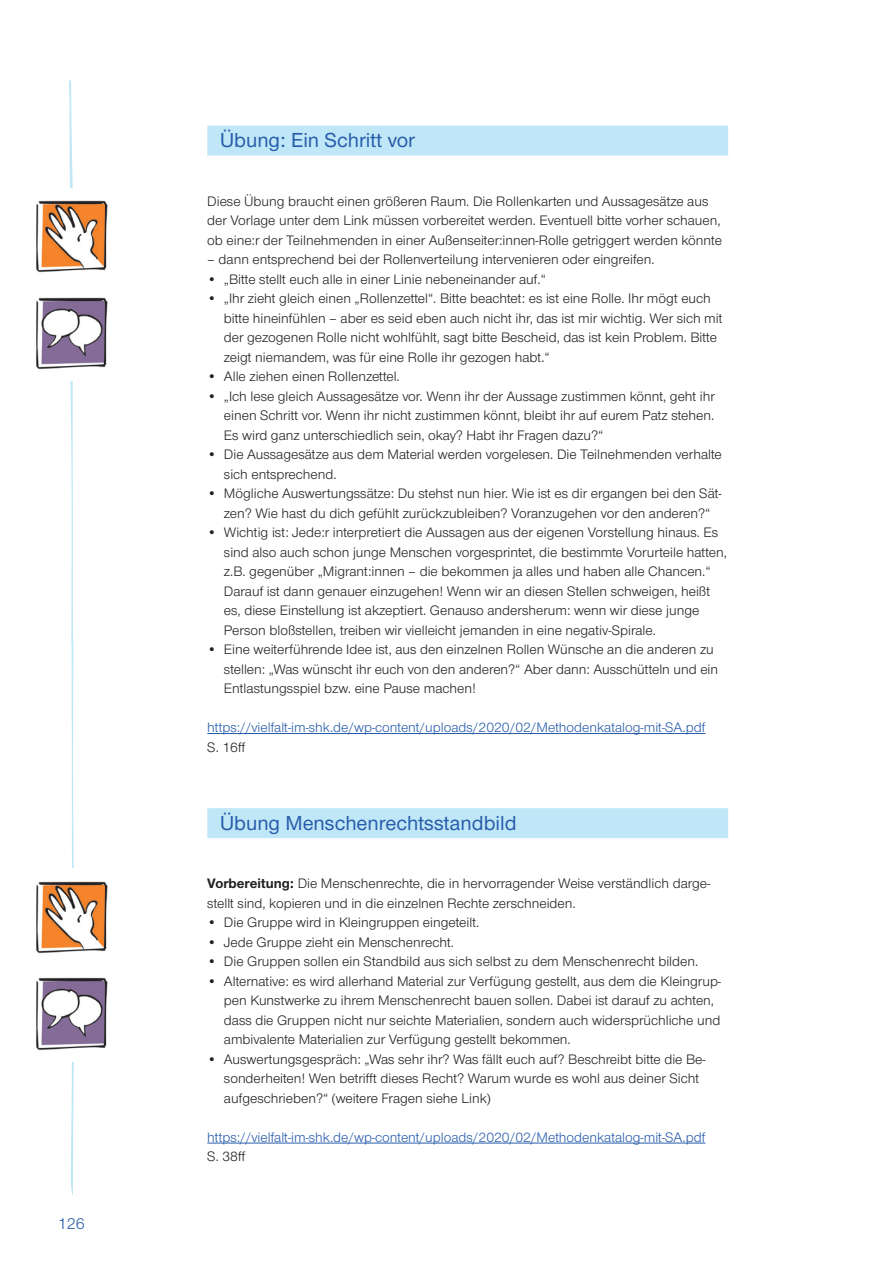
<style>
.page{position:relative;width:893px;height:1263px;background:#fff}
.page>*{position:absolute;margin:0;border:0;box-sizing:border-box;transform-origin:0 0}
.t1{font:500 21px "Nordelbica";color:#275caa}
.t2{font:16.5px "Nordelbica";color:#275caa}
.t3{font:14.25px/19.5px "Nordelbica";color:#231f20}
.t4{font:14.25px "Nordelbica";color:#275caa}
.s1{font-weight:700}
</style>
<div class="page">
<svg style="left:69px;top:79px;width:5px;height:1116px"></svg>
<div style="left:30px;top:285px;width:101px;height:96px;background:#fff"></div>
<img style="left:36px;top:297px;width:72px;height:73px">
<div style="left:30px;top:965px;width:101px;height:97px;background:#fff"></div>
<img style="left:36px;top:977px;width:72px;height:74px">
<div style="left:30px;top:869px;width:101px;height:96px;background:#fff"></div>
<img style="left:36px;top:881px;width:72px;height:73px">
<div style="left:30px;top:188px;width:101px;height:97px;background:#fff"></div>
<img style="left:36px;top:200px;width:72px;height:73px">
<div style="left:207px;top:126px;width:521px;height:30px;background:#c0e7f7"></div>
<hr style="left:207px;top:733px;width:498px;height:1px;background:#275caa">
<div style="left:207px;top:808px;width:521px;height:30px;background:#c0e7f7"></div>
<hr style="left:207px;top:1143px;width:498px;height:1px;background:#275caa">
<p class="t2" style="left:58px;top:1214px;width:29px">126</p>
<h1 class="t1" style="left:220px;top:128px;width:196px">Übung: Ein Schritt vor</h1>
<p class="t3" style="left:207px;top:191px;width:516px">Diese Übung braucht einen größeren Raum. Die Rollenkarten und Aussagesätze aus der Vorlage unter dem Link müssen vorbereitet werden. Eventuell bitte vorher schauen, ob eine:r der Teilnehmenden in einer Außenseiter:innen-Rolle getriggert werden könnte</p>
<p class="t3" style="left:207px;top:250px;width:449px">– dann entsprechend bei der Rollenverteilung intervenieren oder eingreifen.</p>
<p class="t3" style="left:207px;top:269px;width:340px">• „Bitte stellt euch alle in einer Linie nebeneinander auf.“</p>
<p class="t3" style="left:224px;top:289px;width:500px;text-indent:-17px">• „Ihr zieht gleich einen „Rollenzettel“. Bitte beachtet: es ist eine Rolle. Ihr mögt euch bitte hineinfühlen – aber es seid eben auch nicht ihr, das ist mir wichtig. Wer sich mit der gezogenen Rolle nicht wohlfühlt, sagt bitte Bescheid, das ist kein Problem. Bitte zeigt niemandem, was für eine Rolle ihr gezogen habt.“</p>
<p class="t3" style="left:207px;top:367px;width:194px">• Alle ziehen einen Rollenzettel.</p>
<p class="t3" style="left:224px;top:386px;width:492px;text-align:justify;text-indent:-17px">• „Ich lese gleich Aussagesätze vor. Wenn ihr der Aussage zustimmen könnt, geht ihr einen Schritt vor. Wenn ihr nicht zustimmen könnt, bleibt ihr auf eurem Patz stehen.<br>Es wird ganz unterschiedlich sein, okay? Habt ihr Fragen dazu?“</p>
<p class="t3" style="left:224px;top:445px;width:499px;text-indent:-17px">• Die Aussagesätze aus dem Material werden vorgelesen. Die Teilnehmenden verhalte sich entsprechend.</p>
<p class="t3" style="left:207px;top:484px;width:516px;text-align:center">• Mögliche Auswertungssätze: Du stehst nun hier. Wie ist es dir ergangen bei den Sät&shy;zen? Wie hast du dich gefühlt zurückzubleiben? Voranzugehen vor den anderen?“</p>
<p class="t3" style="left:224px;top:523px;width:504px;text-indent:-17px">• Wichtig ist: Jede:r interpretiert die Aussagen aus der eigenen Vorstellung hinaus. Es sind also auch schon junge Menschen vorgesprintet, die bestimmte Vorurteile hatten, z.B. gegenüber „Migrant:innen – die bekommen ja alles und haben alle Chancen.“ Darauf ist dann genauer einzugehen! Wenn wir an diesen Stellen schweigen, heißt es, diese Einstellung ist akzeptiert. Genauso andersherum: wenn wir diese junge Person bloßstellen, treiben wir vielleicht jemanden in eine negativ-Spirale.</p>
<p class="t3" style="left:224px;top:640px;width:496px;text-indent:-17px">• Eine weiterführende Idee ist, aus den einzelnen Rollen Wünsche an die anderen zu stellen: „Was wünscht ihr euch von den anderen?“ Aber dann: Ausschütteln und ein<br>Entlastungsspiel bzw. eine Pause machen!</p>
<p class="t4" style="left:207px;top:719px;width:500px">https://vielfalt-im-shk.de/wp-content/uploads/2020/02/Methodenkatalog-mit-SA.pdf</p>
<p class="t3" style="left:207px;top:737px;width:39px">S. 16ff</p>
<h1 class="t1" style="left:220px;top:810px;width:298px">Übung Menschenrechtsstandbild</h1>
<p class="t3" style="left:207px;top:874px;width:504px"><span class="s1">Vorbereitung:</span> Die Menschenrechte, die in hervorragender Weise verständlich darge&shy;stellt sind, kopieren und in die einzelnen Rechte zerschneiden.</p>
<p class="t3" style="left:207px;top:913px;width:273px">• Die Gruppe wird in Kleingruppen eingeteilt.</p>
<p class="t3" style="left:207px;top:932px;width:248px">• Jede Gruppe zieht ein Menschenrecht.</p>
<p class="t3" style="left:207px;top:952px;width:492px">• Die Gruppen sollen ein Standbild aus sich selbst zu dem Menschenrecht bilden.</p>
<p class="t3" style="left:224px;top:971px;width:499px;text-indent:-17px">• Alternative: es wird allerhand Material zur Verfügung gestellt, aus dem die Kleingrup&shy;pen Kunstwerke zu ihrem Menschenrecht bauen sollen. Dabei ist darauf zu achten, dass die Gruppen nicht nur seichte Materialien, sondern auch widersprüchliche und ambivalente Materialien zur Verfügung gestellt bekommen.</p>
<p class="t3" style="left:224px;top:1049px;width:483px;text-indent:-17px">• Auswertungsgespräch: „Was sehr ihr? Was fällt euch auf? Beschreibt bitte die Be&shy;sonderheiten! Wen betrifft dieses Recht? Warum wurde es wohl aus deiner Sicht aufgeschrieben?“ (weitere Fragen siehe Link)</p>
<p class="t4" style="left:207px;top:1129px;width:500px">https://vielfalt-im-shk.de/wp-content/uploads/2020/02/Methodenkatalog-mit-SA.pdf</p>
<p class="t3" style="left:207px;top:1147px;width:39px">S. 38ff</p>
</div>
